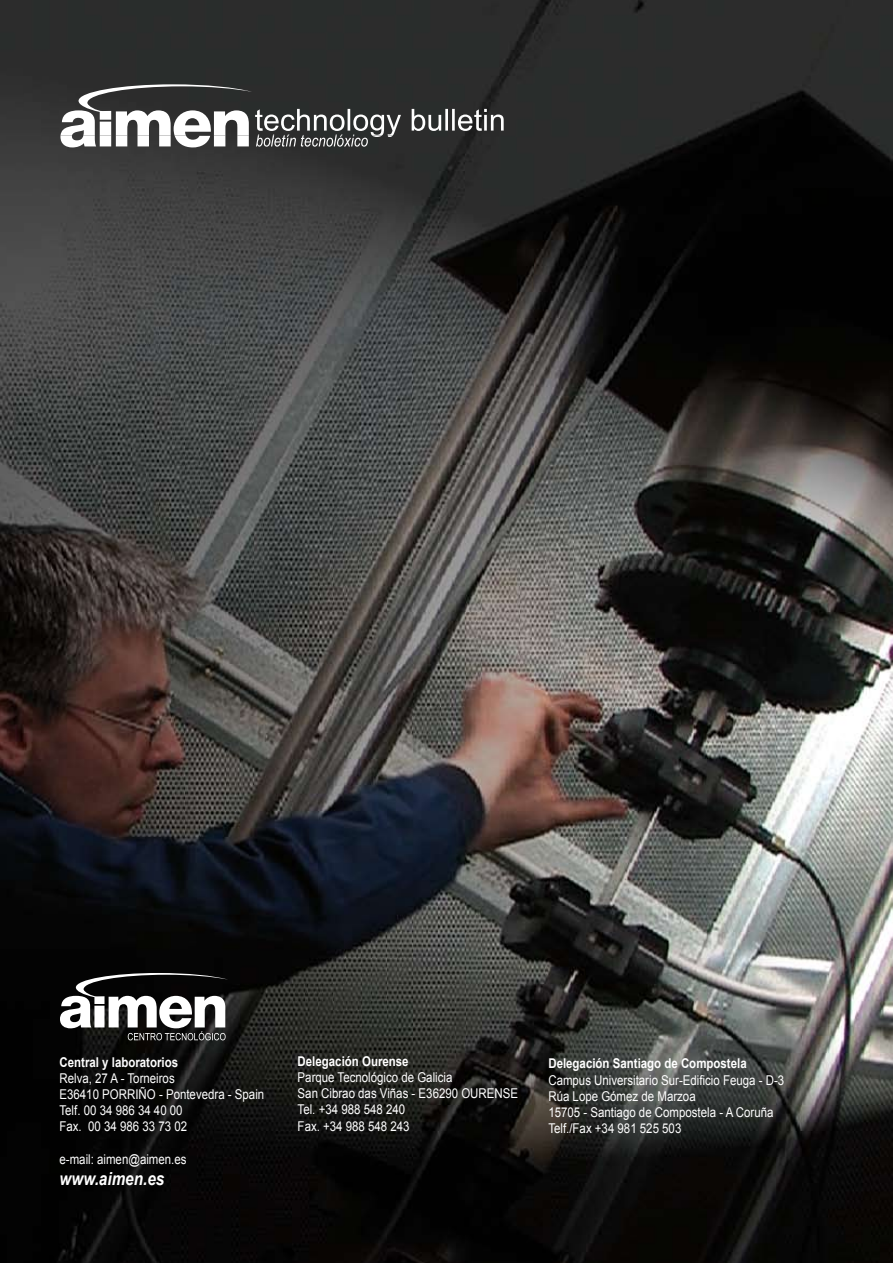
<style>
.page{position:relative;width:893px;height:1263px;background:#fff}
.page>*{position:absolute;margin:0;border:0;box-sizing:border-box;transform-origin:0 0}
.t1{font:italic 700 18px "Arial";color:#fff;scale:.85 1}
.t2{font:13.5px/16.2px "Arial";color:#fff;scale:.85 1}
.t3{font:700 13.5px "Arial";color:#fff;scale:.85 1}
</style>
<div class="page">
<img style="left:0;top:0;width:893px;height:1263px">
<svg style="left:60px;top:84px;width:444px;height:63px"></svg>
<svg style="left:60px;top:973px;width:168px;height:67px"></svg>
<p class="t3" style="left:60px;top:1054px;width:141px">Central y laboratorios</p>
<p class="t2" style="left:60px;top:1070px;width:242px">Relva, 27 A - Torneiros<br>E36410 PORRIÑO - Pontevedra - Spain<br>Telf. 00 34 986 34 40 00<br>Fax. 00 34 986 33 73 02</p>
<p class="t2" style="left:60px;top:1151px;width:151px">e-mail: aimen@aimen.es</p>
<h1 class="t1" style="left:60px;top:1169px;width:125px">www.aimen.es</h1>
<p class="t3" style="left:298px;top:1053px;width:132px">Delegación Ourense</p>
<p class="t2" style="left:298px;top:1069px;width:261px">Parque Tecnológico de Galicia<br>San Cibrao das Viñas - E36290 OURENSE<br>Tel. +34 988 548 240<br>Fax. +34 988 548 243</p>
<p class="t3" style="left:548px;top:1056px;width:235px">Delegación Santiago de Compostela</p>
<p class="t2" style="left:548px;top:1072px;width:279px">Campus Universitario Sur-Edificio Feuga - D-3<br>Rúa Lope Gómez de Marzoa<br>15705 - Santiago de Compostela - A Coruña Telf./Fax +34 981 525 503</p>
</div>
